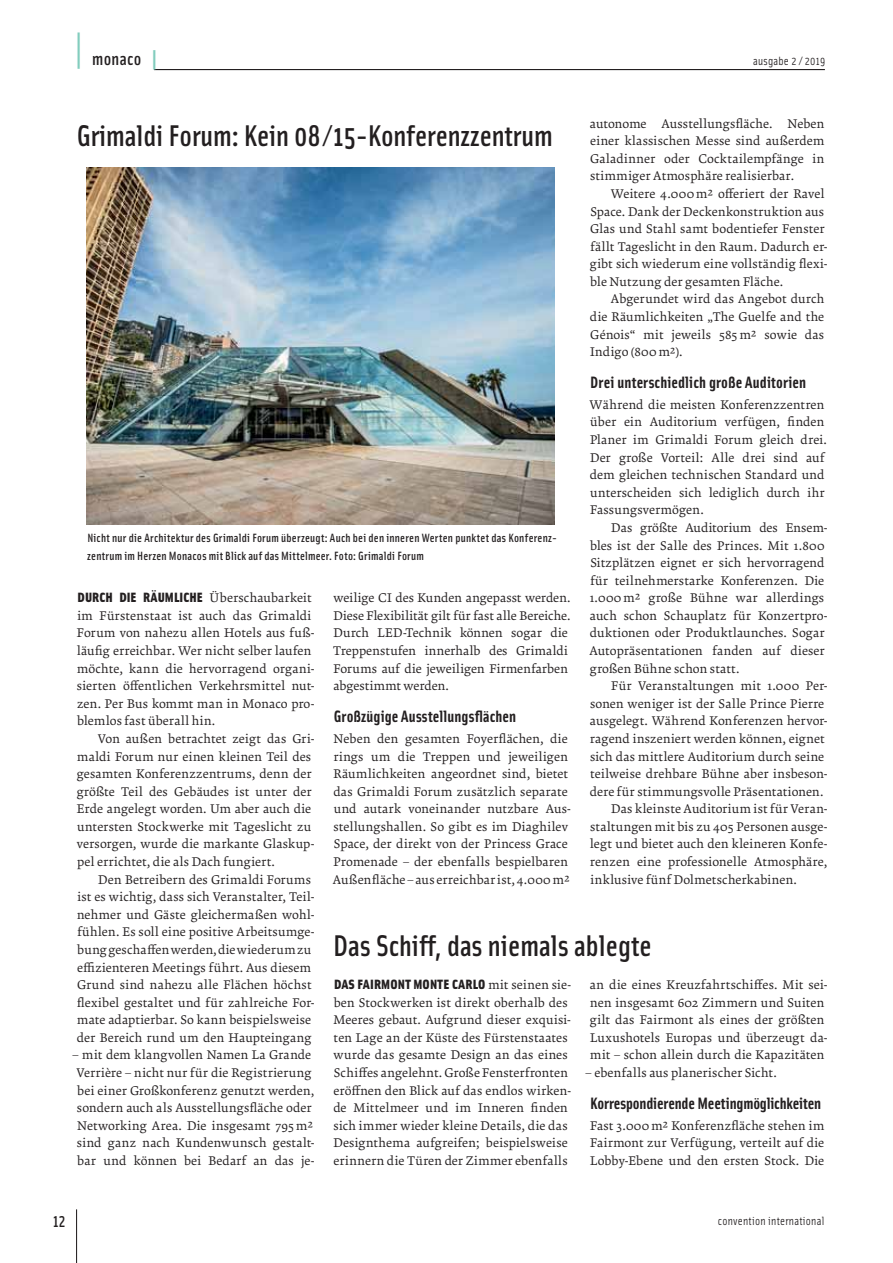
<style>
.page{position:relative;width:893px;height:1263px;background:#fff}
.page>*{position:absolute;margin:0;border:0;box-sizing:border-box;transform-origin:0 0}
.t1{font:500 30px "Solex OT";letter-spacing:-.005em;color:#231f20}
.t2{font:500 18px "Solex OT";letter-spacing:.02em;color:#231f20}
.t3{font:700 16.5px "Solex OT";letter-spacing:.005em;color:#231f20}
.t4{font:500 15.75px "Solex OT";color:#231f20}
.t5{font:900 13.5px "Solex OT";letter-spacing:.01em;color:#231f20}
.t6{font:12.6px/17.5px "Krete";letter-spacing:.015em;color:#231f20}
.t7{font:500 12px/17.5px "Solex OT";letter-spacing:.02em;color:#231f20}
.t8{font:12px "Solex OT";letter-spacing:.02em;color:#231f20}
.s1{font-weight:700;font-size:42px;color:#83cdbe}
.s2{font-weight:700;font-size:22.5px;color:#83cdbe}
.s3{font-family:"Krete";font-weight:400;font-size:12.6px}
</style>
<div class="page">
<hr style="left:154px;top:69px;width:671px;height:1px;background:#231f20">
<hr style="left:76px;top:1209px;width:1px;height:54px;background:#231f20">
<img style="left:86px;top:167px;width:468px;height:357px">
<h2 class="t2" style="left:74px;top:52px;width:86px"><span class="s1">|</span> monaco <span class="s2">|</span></h2>
<p class="t8" style="left:753px;top:57px;width:74px">ausgabe 2 / 2019</p>
<p class="t6" style="left:590px;top:115px;width:236px;text-align:justify">autonome Ausstellungsfläche. Neben einer klassischen Messe sind außerdem Galadinner oder Cocktailempfänge in stimmiger Atmosphäre realisierbar.</p>
<p class="t6" style="left:590px;top:185px;width:239px;text-indent:21px">Weitere 4.000 m² offeriert der Ravel Space. Dank der Deckenkonstruk tion aus Glas und Stahl samt boden tiefer Fenster fällt Tageslicht in den Raum. Dadurch er&shy;gibt sich wiederum eine vollständig flexi&shy;ble Nutzung der gesamten Fläche.</p>
<p class="t6" style="left:590px;top:291px;width:236px;text-align:justify;text-indent:21px">Abgerundet wird das Angebot durch die Räumlichkeiten „The Guelfe and the Génois“ mit jeweils 585 m² sowie das Indigo (800 m²).</p>
<h3 class="t3" style="left:590px;top:377px;width:217px">Drei unterschiedlich große Auditorien</h3>
<p class="t6" style="left:590px;top:396px;width:239px">Während die meisten Konferenzzentren über ein Auditorium verfügen, finden Planer im Grimaldi Forum gleich drei.<br>Der große Vorteil: Alle drei sind auf dem gleichen technischen Standard und unterscheiden sich lediglich durch ihr Fassungsvermögen.</p>
<p class="t6" style="left:589px;top:519px;width:239px;text-indent:22px">Das größte Auditorium des Ensem&shy;bles ist der Salle des Princes. Mit 1.800<br>Sitzplätzen eignet er sich hervorragend für teilnehmerstarke Konferenzen. Die 1.000 m² große Bühne war allerdings auch schon Schauplatz für Konzertpro&shy;duktionen oder Produktlaunches. Sogar Autopräsentationen fanden auf dieser großen Bühne schon statt.</p>
<p class="t6" style="left:611px;top:678px;width:218px">Für Veranstaltungen mit 1.000 Per-</p>
<p class="t6" style="left:590px;top:695px;width:236px">sonen weniger ist der Salle Prince Pierre</p>
<p class="t6" style="left:590px;top:713px;width:239px">ausgelegt. Während Konferenzen hervor-</p>
<p class="t6" style="left:590px;top:730px;width:236px">ragend inszeniert werden können, eignet</p>
<p class="t6" style="left:590px;top:748px;width:236px">sich das mittlere Auditorium durch seine</p>
<p class="t6" style="left:590px;top:766px;width:239px">teilweise drehbare Bühne aber insbeson-</p>
<p class="t6" style="left:590px;top:783px;width:235px">dere für stimmungsvolle Präsentationen.</p>
<p class="t6" style="left:611px;top:801px;width:218px">Das kleinste Auditorium ist für Veran-</p>
<p class="t6" style="left:590px;top:818px;width:239px">staltungen mit bis zu 405 Personen ausge-</p>
<p class="t6" style="left:590px;top:836px;width:239px">legt und bietet auch den kleineren Konfe-</p>
<p class="t6" style="left:590px;top:853px;width:238px">renzen eine professionelle Atmosphäre,</p>
<p class="t6" style="left:590px;top:871px;width:208px">inklusive fünf Dolmetscherkabinen.</p>
<h1 class="t1" style="left:77px;top:124px;width:477px">Grimaldi Forum: Kein 08/15-Konferenzzentrum</h1>
<p class="t7" style="left:87px;top:531px;width:471px">Nicht nur die Architektur des Grimaldi Forum überzeugt: Auch bei den inneren Werten punktet das Konferenz&shy;zentrum im Herzen Monacos mit Blick auf das Mittelmeer. Foto: Grimaldi Forum</p>
<p class="t5" style="left:78px;top:593px;width:235px">DURCH DIE RÄUMLICHE <span class="s3">Überschaubarkeit</span></p>
<p class="t6" style="left:77px;top:607px;width:239px">im Fürstenstaat ist auch das Grimaldi Forum von nahezu allen Hotels aus fuß&shy;läufig erreichbar. Wer nicht selber laufen möchte, kann die hervorragend organi&shy;sierten öffentlichen Verkehrsmittel nut&shy;zen. Per Bus kommt man in Monaco pro&shy;blemlos fast überall hin.</p>
<p class="t6" style="left:77px;top:730px;width:239px;text-indent:21px">Von außen betrachtet zeigt das Gri&shy;maldi Forum nur einen kleinen Teil des gesamten Konferenzzentrums, denn der größte Teil des Gebäudes ist unter der Erde angelegt worden. Um aber auch die untersten Stockwerke mit Tageslicht zu versorgen, wurde die markante Glaskup&shy;pel errichtet, die als Dach fungiert.</p>
<p class="t6" style="left:77px;top:871px;width:239px;text-indent:21px">Den Betreibern des Grimaldi Forums ist es wichtig, dass sich Veranstalter, Teil&shy;nehmer und Gäste gleichermaßen wohl&shy;fühlen. Es soll eine positive Arbeitsumge&shy;bung geschaffen werden, die wiede rum zu effizienteren Meetings führt. Aus diesem Grund sind nahezu alle Flächen höchst flexibel gestaltet und für zahlrei che For&shy;mate adaptierbar. So kann beispiels weise der Bereich rund um den Haupteingang</p>
<p class="t6" style="left:73px;top:1047px;width:243px;text-align:center">– mit dem klangvollen Namen La Grande Verrière – nicht nur für die Registrierung bei einer Großkonferenz genutzt werden, sondern auch als Ausstellungsfläche oder Networking Area. Die insgesamt 795 m² sind ganz nach Kundenwunsch gestalt&shy;bar und können bei Bedarf an das je-</p>
<p class="t6" style="left:333px;top:590px;width:239px">weilige CI des Kunden angepasst werden.<br>Diese Flexibilität gilt für fast alle Bereiche.<br>Durch LED-Technik können sogar die Treppenstufen innerhalb des Grimaldi Forums auf die jeweiligen Firmenfarben abgestimmt werden.</p>
<h3 class="t3" style="left:334px;top:711px;width:184px">Großzügige Ausstellungsflächen</h3>
<p class="t6" style="left:333px;top:730px;width:239px">Neben den gesamten Foyerflächen, die rings um die Treppen und jeweiligen Räumlichkeiten angeordnet sind, bietet das Grimaldi Forum zusätzlich separate und autark voneinander nutzbare Aus&shy;stellungshallen. So gibt es im Diaghilev Space, der direkt von der Princess Grace Promenade – der ebenfalls bespielbaren Außenfläche – aus erreichbar ist, 4.000 m²</p>
<h1 class="t1" style="left:333px;top:934px;width:320px">Das Schiff, das niemals ablegte</h1>
<p class="t5" style="left:334px;top:979px;width:238px">DAS FAIRMONT MONTE CARLO <span class="s3">mit seinen sie-</span></p>
<p class="t6" style="left:333px;top:994px;width:239px">ben Stockwerken ist direkt oberhalb des Meeres gebaut. Aufgrund dieser exquisi&shy;ten Lage an der Küste des Fürstenstaates wurde das gesamte Design an das eines Schiffes angelehnt. Große Fensterfronten eröffnen den Blick auf das endlos wirken&shy;de Mittelmeer und im Inneren finden sich immer wieder kleine Details, die das Designthema aufgreifen; beispielsweise erinnern die Türen der Zimmer ebenfalls</p>
<p class="t6" style="left:590px;top:977px;width:239px">an die eines Kreuzfahrtschiffes. Mit sei&shy;nen insgesamt 602 Zimmern und Suiten gilt das Fairmont als eines der größten Luxushotels Europas und überzeugt da&shy;mit – schon allein durch die Kapazitäten</p>
<p class="t6" style="left:586px;top:1064px;width:193px">– ebenfalls aus planerischer Sicht.</p>
<h3 class="t3" style="left:590px;top:1097px;width:233px">Korrespondierende Meetingmöglichkeiten</h3>
<p class="t6" style="left:590px;top:1117px;width:236px;text-align:justify">Fast 3.000 m² Konferenzfläche stehen im Fairmont zur Verfügung, verteilt auf die Lobby-Ebene und den ersten Stock. Die</p>
<p class="t4" style="left:53px;top:1216px;width:14px">12</p>
<p class="t8" style="left:718px;top:1216px;width:108px">convention international</p>
</div>
